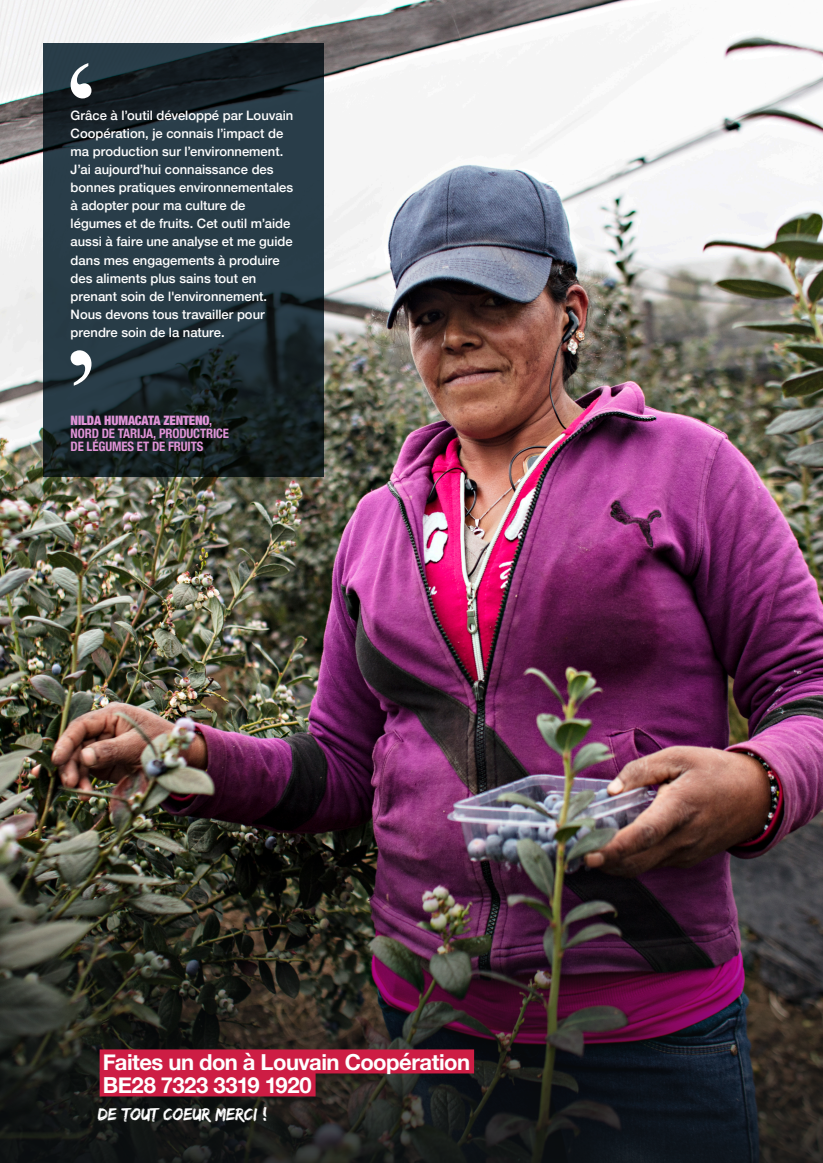
<style>
.page{position:relative;width:823px;height:1163px;background:#fff}
.page>*{position:absolute;margin:0;border:0;box-sizing:border-box;transform-origin:0 0}
.Titre_rouge{font:700 22px "Helvetica Neue";letter-spacing:-.025em;color:#fff}
.Chapeaud{font:18px "Edo SZ";color:#fff}
.Texte{font:500 13px/18px "Helvetica Neue";color:#fff}
.Texte-2{font:700 condensed 13px "Helvetica Neue";letter-spacing:-.01em;color:#e093d7}
.Texte-3{font:900 condensed 13px "Helvetica Neue";letter-spacing:-.01em;color:#e093d7}
.s1{font-weight:700}
</style>
<div class="page">
<img style="left:0;top:0;width:822px;height:839px">
<img style="left:0;top:839px;width:822px;height:323px">
<div style="left:100px;top:1049px;width:374px;height:24px;background:#cd1d44"></div>
<div style="left:100px;top:1072px;width:215px;height:24px;background:#cd1d44"></div>
<svg style="left:43px;top:43px;width:280px;height:433px;background:#203038"></svg>
<svg style="left:71px;top:63px;width:20px;height:35px"></svg>
<svg style="left:71px;top:350px;width:20px;height:35px"></svg>
<p class="Texte" style="left:71px;top:106px;width:224px">Grâce à l’outil développé par Louvain Coopération, je connais l’impact de ma production sur l’environnement.<br>J’ai aujourd’hui connaissance des bonnes pratiques environnementales à adopter pour ma culture de légumes et de fruits. Cet outil m’aide aussi à faire une analyse et me guide dans mes engagements à produire des aliments plus sains tout en prenant soin de l'environnement.<br>Nous devons tous travailler pour prendre soin de la nature.</p>
<p class="Texte-3" style="left:71px;top:409px;width:143px">NILDA HUMACATA ZENTENO<span class="s1">,</span></p>
<p class="Texte-2" style="left:71px;top:422px;width:160px">NORD DE TARIJA, PRODUCTRICE</p>
<p class="Texte-2" style="left:71px;top:435px;width:134px">DE LÉGUMES ET DE FRUITS</p>
<p class="Titre_rouge" style="left:103px;top:1044px;width:368px">Faites un don à Louvain Coopération</p>
<p class="Titre_rouge" style="left:103px;top:1067px;width:210px">BE28 7323 3319 1920</p>
<p class="Chapeaud" style="left:98px;top:1102px;width:171px">DE TOUT COEUR MERCI !</p>
</div>
